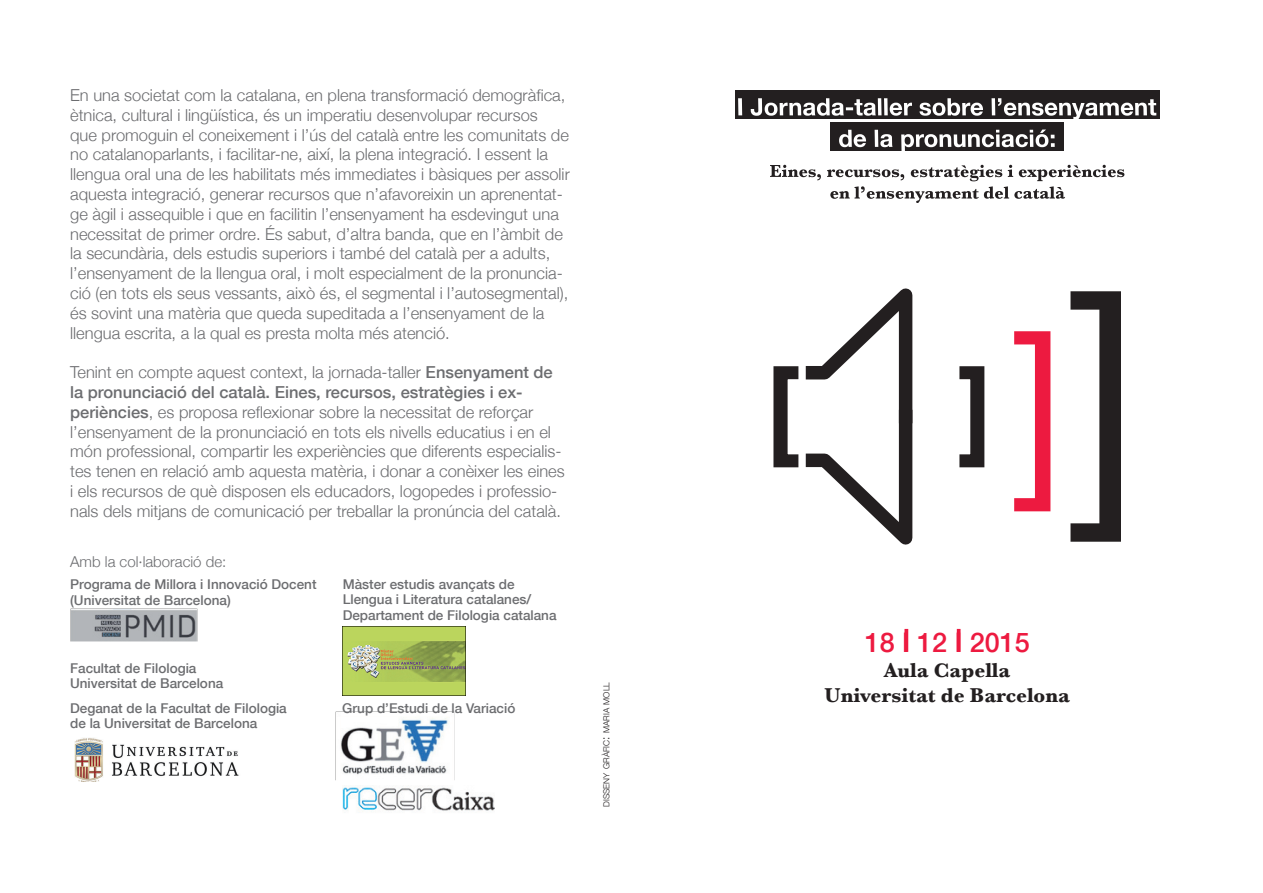
<style>
.page{position:relative;width:1263px;height:893px;background:#fff}
.page>*{position:absolute;margin:0;border:0;box-sizing:border-box;transform-origin:0 0}
.t1{font:500 27px "Helvetica Neue";color:#ed1a40}
.t2{font:700 21px/25.2px "Baskerville";color:#231f20;text-align:center}
.t3{font:300 16.5px/19.8px "Helvetica Neue";color:#6c6d70}
.t4{font:300 15px "Helvetica Neue";color:#6c6d70}
.t5{font:500 13.5px/15px "Helvetica Neue";color:#6c6d70}
.t6{font:300 8.4px "Helvetica Neue";color:#231f20}
.s1{font-weight:500}
.s2{font-size:12px}
</style>
<div class="page">
<img style="left:336px;top:711px;width:119px;height:69px">
<svg style="left:770px;top:165px;width:354px;height:38px"></svg>
<div style="left:830px;top:122px;width:234px;height:28px;background:#231f20"></div>
<div style="left:735px;top:90px;width:425px;height:28px;background:#231f20"></div>
<svg style="left:839px;top:130px;width:216px;height:21px"></svg>
<svg style="left:738px;top:98px;width:418px;height:21px"></svg>
<img style="left:71px;top:609px;width:127px;height:33px">
<svg style="left:1070px;top:291px;width:51px;height:251px"></svg>
<svg style="left:1014px;top:331px;width:36px;height:180px"></svg>
<svg style="left:959px;top:366px;width:26px;height:102px"></svg>
<svg style="left:773px;top:288px;width:140px;height:257px"></svg>
<img style="left:74px;top:738px;width:165px;height:43px">
<img style="left:342px;top:627px;width:124px;height:69px">
<svg style="left:904px;top:629px;width:4px;height:23px"></svg>
<hr style="left:957px;top:629px;width:3px;height:23px;background:#ed1a40">
<img style="left:342px;top:785px;width:152px;height:27px">
<p class="t3" style="left:70px;top:85px;width:501px">En una societat com la catalana, en plena transformació demogràfica, ètnica, cultural i lingüística, és un imperatiu desenvolupar recursos<br>que promoguin el coneixement i l’ús del català entre les comunitats de no catalanoparlants, i facilitar-ne, així, la plena integració. I essent la llengua oral una de les habilitats més immediates i bàsiques per assolir aquesta integració, generar recursos que n’afavoreixin un aprenentat&shy;ge àgil i assequible i que en facilitin l’ensenyament ha esdevingut una necessitat de primer ordre. És sabut, d’altra banda, que en l’àmbit de la secundària, dels estudis superiors i també del català per a adults, l’ensenyament de la llengua oral, i molt especialment de la pronuncia&shy;ció (en tots els seus vessants, això és, el segmental i l’autosegmental), és sovint una matèria que queda supeditada a l’ensenyament de la llengua escrita, a la qual es presta molta més atenció.</p>
<p class="t3" style="left:70px;top:362px;width:496px">Tenint en compte aquest context, la jornada-taller <span class="s1">Ensenyament de la pronunciació del català. Eines, recursos, estratègies i ex&shy;periències</span>, es proposa reflexionar sobre la necessitat de reforçar l’ensenyament de la pronunciació en tots els nivells educatius i en el món professional, compartir les experiències que diferents especialis&shy;tes tenen en relació amb aquesta matèria, i donar a conèixer les eines i els recursos de què disposen els educadors, logopedes i professio&shy;nals dels mitjans de comunicació per treballar la pronúncia del català.</p>
<p class="t4" style="left:70px;top:552px;width:158px">Amb la col·laboració de:</p>
<p class="t5" style="left:70px;top:576px;width:248px;line-height:16.2px">Programa de Millora i Innovació Docent (Universitat de Barcelona)</p>
<p class="t5" style="left:70px;top:660px;width:155px">Facultat de Filologia<br>Universitat de Barcelona</p>
<p class="t5" style="left:70px;top:701px;width:218px">Deganat de la Facultat de Filologia de la Universitat de Barcelona</p>
<p class="t5" style="left:343px;top:576px;width:215px;line-height:15.6px">Màster estudis avançats de<br>Llengua i Literatura catalanes/<br>Departament de Filologia catalana</p>
<p class="t5" style="left:342px;top:701px;width:175px">Grup d’Estudi de la Variació</p>
<p class="t6" style="left:601px;top:807px;width:126px;rotate:-90deg">disseny gràfic<span class="s2">:</span> maria moll</p>
<h1 class="t1" style="left:865px;top:626px;width:167px">18 I 12 I 2015</h1>
<p class="t2" style="left:824px;top:658px;width:247px">Aula Capella<br>Universitat de Barcelona</p>
</div>
